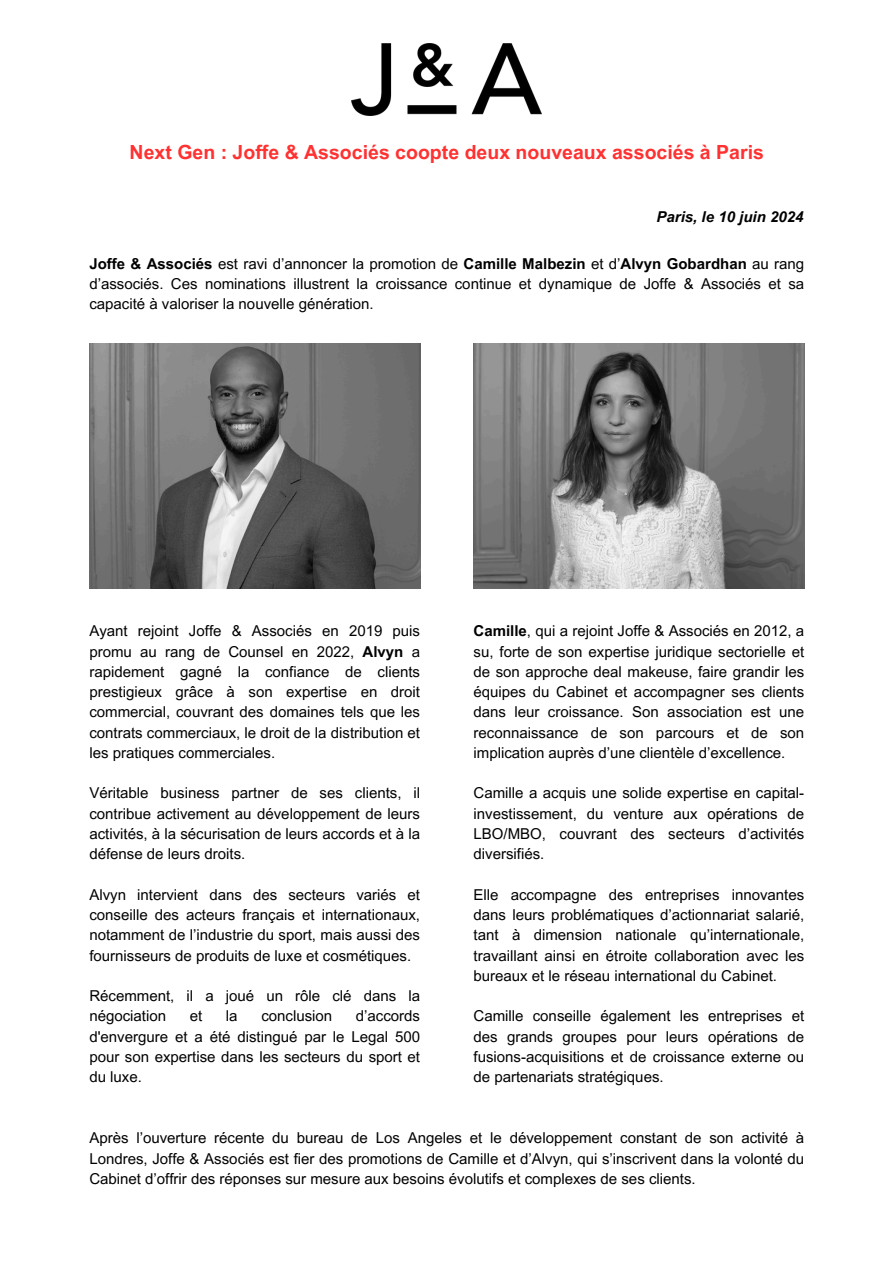
<style>
.page{position:relative;width:894px;height:1264px;background:#fff}
.page>*{position:absolute;margin:0;border:0;box-sizing:border-box;transform-origin:0 0}
.t1{font:700 19.5px "Arial MT Pro";color:#ff3131}
.t2{font:15px/20.2px "Arial MT Pro";color:#000;text-align:justify}
.t3{font:italic 700 15px "Arial MT Pro";color:#000}
.s1{font-weight:700}
</style>
<div class="page">
<img style="left:89px;top:344px;width:331px;height:244px">
<img style="left:473px;top:344px;width:331px;height:244px">
<img style="left:351px;top:43px;width:190px;height:72px">
<p class="t1" style="left:130px;top:145px;width:635px">Next Gen : Joffe &amp; Associés coopte deux nouveaux associés à Paris</p>
<p class="t3" style="left:656px;top:211px;width:148px">Paris, le 10 juin 2024</p>
<p class="t2" style="left:89px;top:255px;width:716px"><span class="s1">Joffe &amp; Associés</span> est ravi d’annoncer la promotion de <span class="s1">Camille Malbezin</span> et d’<span class="s1">Alvyn Gobardhan</span> au rang d’associés. Ces nominations illustrent la croissance continue et dynamique de Joffe &amp; Associés et sa capacité à valoriser la nouvelle génération.</p>
<p class="t2" style="left:89px;top:623px;width:332px">Ayant rejoint Joffe &amp; Associés en 2019 puis promu au rang de Counsel en 2022, <span class="s1">Alvyn</span> a rapidement gagné la confiance de clients prestigieux grâce à son expertise en droit commercial, couvrant des domaines tels que les contrats commerciaux, le droit de la distribution et les pratiques commerciales.</p>
<p class="t2" style="left:89px;top:785px;width:332px">Véritable business partner de ses clients, il contribue activement au développement de leurs activités, à la sécurisation de leurs accords et à la défense de leurs droits.</p>
<p class="t2" style="left:89px;top:886px;width:332px">Alvyn intervient dans des secteurs variés et conseille des acteurs français et internationaux, notamment de l’industrie du sport, mais aussi des fournisseurs de produits de luxe et cosmétiques.</p>
<p class="t2" style="left:89px;top:987px;width:332px">Récemment, il a joué un rôle clé dans la négociation</p>
<p class="t2" style="left:89px;top:1007px;width:332px;text-indent:266px">d’accords d'envergure et a été distingué par le Legal 500 pour son expertise dans les secteurs du sport et du luxe.</p>
<p class="t2" style="left:190px;top:1007px;width:14px">et</p>
<p class="t2" style="left:226px;top:1007px;width:13px">la</p>
<p class="t2" style="left:261px;top:1007px;width:72px">conclusion</p>
<p class="t2" style="left:473px;top:623px;width:332px"><span class="s1">Camille</span>, qui a rejoint Joffe &amp; Associés en 2012, a su, forte de son expertise juridique sectorielle et de son approche deal makeuse, faire grandir les équipes du Cabinet et accompagner ses clients dans leur croissance. Son association est une reconnaissance de son parcours et de son implication auprès d’une clientèle d’excellence.</p>
<p class="t2" style="left:473px;top:785px;width:332px">Camille a acquis une solide expertise en capital&shy;investissement, du venture aux opérations de LBO/MBO, couvrant des secteurs d’activités diversifiés.</p>
<p class="t2" style="left:473px;top:886px;width:332px">Elle accompagne des entreprises innovantes dans leurs problématiques d’actionnariat salarié, tant à dimension nationale qu’internationale, travaillant ainsi en étroite collaboration avec les bureaux et le réseau international du Cabinet.</p>
<p class="t2" style="left:473px;top:1007px;width:332px">Camille conseille également les entreprises et des grands groupes pour leurs opérations de fusions-acquisitions et de croissance externe ou de partenariats stratégiques.</p>
<p class="t2" style="left:89px;top:1129px;width:716px">Après l’ouverture récente du bureau de Los Angeles et le développement constant de son activité à Londres, Joffe &amp; Associés est fier des promotions de Camille et d’Alvyn, qui s’inscrivent dans la volonté du Cabinet d’offrir des réponses sur mesure aux besoins évolutifs et complexes de ses clients.</p>
</div>
